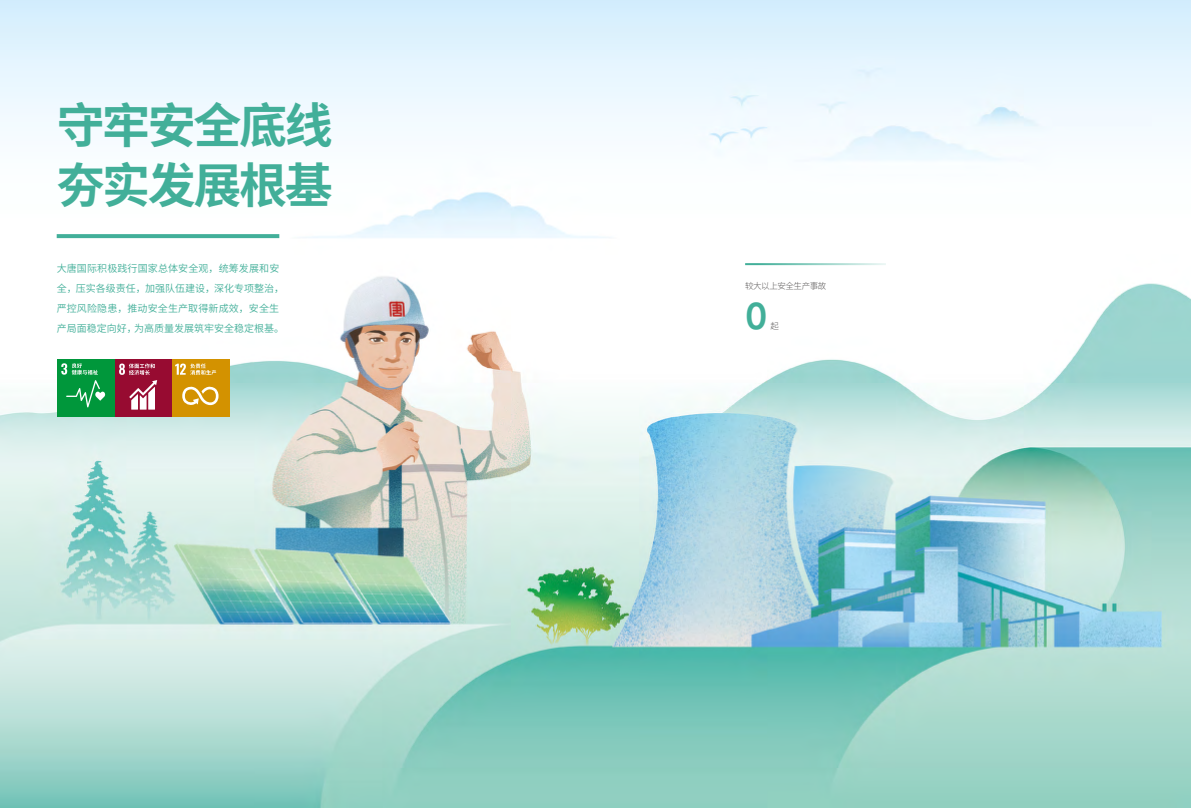
<style>
.page{position:relative;width:1191px;height:808px;background:#fff}
.page>*{position:absolute;margin:0;border:0;box-sizing:border-box;transform-origin:0 0}
.t1{font:700 48px/60px "Source Han Sans CN";letter-spacing:-.05em;color:#42af99}
.t2{font:600 34px "Mi Sans";color:#42af99}
.t3{font:10px/20px "Source Han Sans CN";letter-spacing:.015em;color:#42af99}
.t4{font:300 8.5px "Source Han Sans CN";letter-spacing:-.05em;color:#595757}
</style>
<div class="page">
<img style="left:0;top:0;width:1191px;height:808px">
<svg style="left:57px;top:234px;width:222px;height:4px"></svg>
<hr style="left:745px;top:263px;width:141px;height:2px;background:#42af99">
<div style="left:172px;top:359px;width:57px;height:57px;background:#d39200"></div>
<svg style="left:175px;top:363px;width:41px;height:12px"></svg>
<svg style="left:182px;top:386px;width:36px;height:20px"></svg>
<div style="left:115px;top:359px;width:57px;height:57px;background:#970b31"></div>
<svg style="left:119px;top:363px;width:38px;height:47px"></svg>
<div style="left:57px;top:359px;width:57px;height:57px;background:#00973b"></div>
<svg style="left:61px;top:363px;width:44px;height:44px"></svg>
<h1 class="t1" style="left:57px;top:95px;width:277px">守牢安全底线夯实发展根基</h1>
<p class="t3" style="left:57px;top:258px;width:229px">大唐国际积极践行国家总体安全观，统筹发展和安全，压实各级责任，加强队伍建设，深化专项整治，严控风险隐患，推动安全生产取得新成效，安全生产局面稳定向好，为高质量发展筑牢安全稳定根基。</p>
<p class="t4" style="left:745px;top:281px;width:83px">较大以上安全生产事故</p>
<h2 class="t2" style="left:745px;top:293px;width:24px">0</h2>
<p class="t4" style="left:770px;top:321px;width:10px">起</p>
</div>
